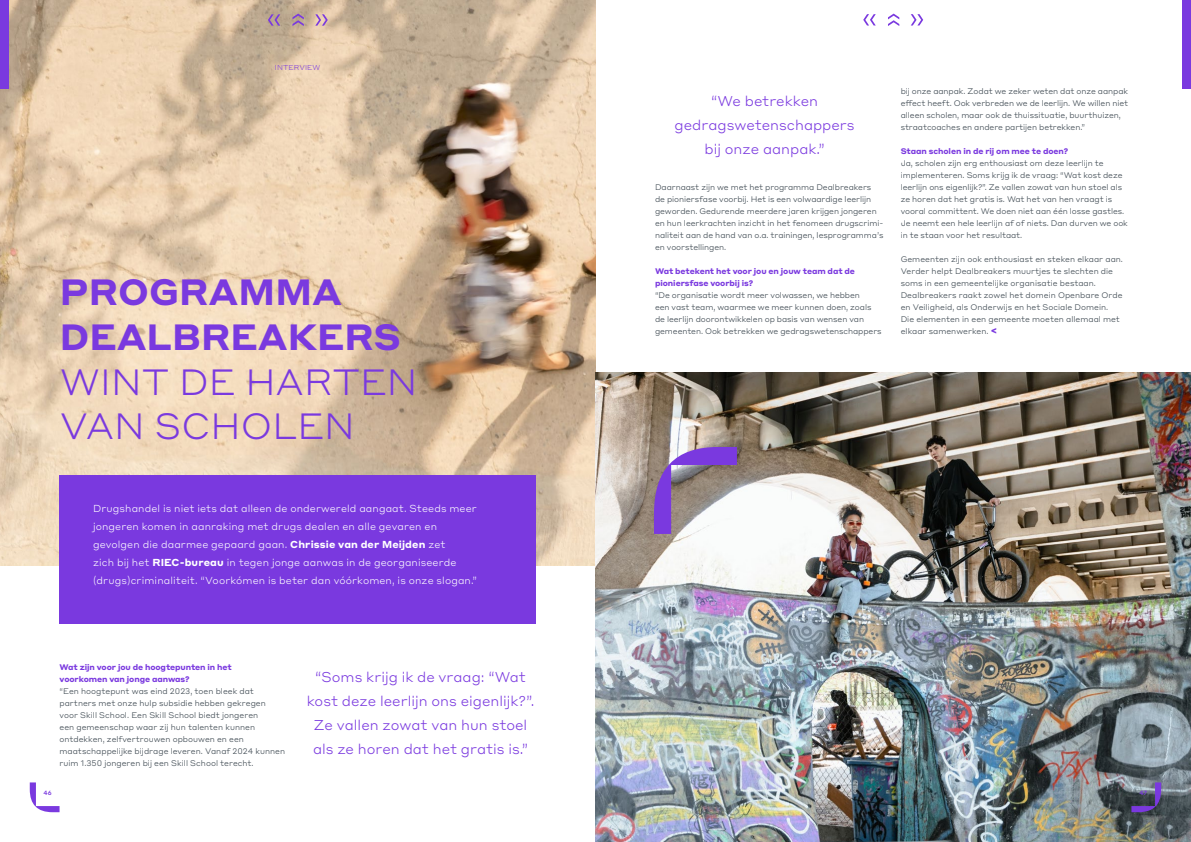
<style>
.page{position:relative;width:1191px;height:842px;background:#fff}
.page>*{position:absolute;margin:0;border:0;box-sizing:border-box;transform-origin:0 0}
.t1{font:300 36px/44.6px "Styrene ALC";color:#7a39df}
.t2{font:700 36px/44.6px "Styrene ALC";color:#7a39df}
.t3{font:300 14px/24px "Styrene ALC";color:#7a39df;text-align:center}
.t4{font:300 10px/18px "Styrene ALC";letter-spacing:.01em;color:#fff}
.t5{font:300 8px/12px "Styrene ALC";letter-spacing:-.01em;color:#333f48}
.t6{font:700 8px/12px "Styrene ALC";letter-spacing:-.01em;color:#7a39df}
.t7{font:300 7px "Styrene ALC";letter-spacing:.01em;color:#7a39df}
.t8{font:500 6px "Styrene ALC";color:#7a39df}
.s1{font-weight:700}
.s2{font-weight:700;font-size:10px;color:#7a39df}
</style>
<div class="page">
<img style="left:0;top:0;width:595px;height:566px">
<div style="left:60px;top:475px;width:476px;height:149px;background:#7a39df"></div>
<img style="left:595px;top:373px;width:596px;height:469px">
<svg style="left:654px;top:447px;width:83px;height:87px"></svg>
<div style="left:0;top:0;width:9px;height:89px;background:#7a39df"></div>
<div style="left:1182px;top:0;width:9px;height:89px;background:#7a39df"></div>
<svg style="left:30px;top:782px;width:30px;height:30px"></svg>
<svg style="left:1131px;top:782px;width:30px;height:30px"></svg>
<svg style="left:292px;top:14px;width:12px;height:12px"></svg>
<svg style="left:268px;top:14px;width:12px;height:12px"></svg>
<svg style="left:315px;top:14px;width:13px;height:12px"></svg>
<svg style="left:888px;top:14px;width:11px;height:12px"></svg>
<svg style="left:863px;top:14px;width:12px;height:12px"></svg>
<svg style="left:911px;top:14px;width:12px;height:12px"></svg>
<p class="t7" style="left:275px;top:62px;width:47px">INTERVIEW</p>
<h1 class="t2" style="left:60px;top:267px;width:343px">PROGRAMMA<br>DEALBREAKERS</h1>
<h1 class="t1" style="left:60px;top:357px;width:359px">WINT DE HARTEN<br>VAN SCHOLEN</h1>
<p class="t4" style="left:93px;top:499px;width:385px">Drugshandel is niet iets dat alleen de onderwereld aangaat. Steeds meer jongeren komen in aanraking met drugs dealen en alle gevaren en gevolgen die daarmee gepaard gaan. <span class="s1">Chrissie van der Meijden</span> zet<br>zich bij het <span class="s1">RIEC-bureau</span> in tegen jonge aanwas in de georganiseerde (drugs)criminaliteit. “Voorkómen is beter dan vóórkomen, is onze slogan.”</p>
<p class="t6" style="left:60px;top:660px;width:174px">Wat zijn voor jou de hoogtepunten in het voorkomen van jonge aanwas?</p>
<p class="t5" style="left:60px;top:685px;width:227px">“Een hoogtepunt was eind 2023, toen bleek dat partners met onze hulp subsidie hebben gekregen voor Skill School. Een Skill School biedt jongeren<br>een gemeenschap waar zij hun talenten kunnen ontdekken, zelfvertrouwen opbouwen en een maatschappelijke bijdrage leveren. Vanaf 2024 kunnen ruim 1.350 jongeren bij een Skill School terecht.</p>
<h2 class="t3" style="left:307px;top:664px;width:229px">“Soms krijg ik de vraag: “Wat kost deze leerlijn ons eigenlijk?”.<br>Ze vallen zowat van hun stoel als ze horen dat het gratis is.”</h2>
<h2 class="t3" style="left:674px;top:88px;width:181px">“We betrekken gedragswetenschappers bij onze aanpak.”</h2>
<p class="t5" style="left:655px;top:181px;width:230px">Daarnaast zijn we met het programma Dealbreakers<br>de pioniersfase voorbij. Het is een volwaardige leerlijn geworden. Gedurende meerdere jaren krijgen jongeren en hun leerkrachten inzicht in het fenomeen drugscrimi&shy;naliteit aan de hand van o.a. trainingen, lesprogramma’s en voorstellingen.</p>
<p class="t6" style="left:655px;top:264px;width:201px">Wat betekent het voor jou en jouw team dat de pioniersfase voorbij is?</p>
<p class="t5" style="left:655px;top:289px;width:228px">“De organisatie wordt meer volwassen, we hebben<br>een vast team, waarmee we meer kunnen doen, zoals de leerlijn doorontwikkelen op basis van wensen van gemeenten. Ook betrekken we gedragswetenschappers</p>
<p class="t5" style="left:900px;top:85px;width:229px">bij onze aanpak. Zodat we zeker weten dat onze aanpak effect heeft. Ook verbreden we de leerlijn. We willen niet alleen scholen, maar ook de thuissituatie, buurthuizen, straatcoaches en andere partijen betrekken.”</p>
<p class="t6" style="left:900px;top:144px;width:169px">Staan scholen in de rij om mee te doen?</p>
<p class="t5" style="left:900px;top:157px;width:229px">Ja, scholen zijn erg enthousiast om deze leerlijn te implementeren. Soms krijg ik de vraag: “Wat kost deze leerlijn ons eigenlijk?”. Ze vallen zowat van hun stoel als ze horen dat het gratis is. Wat het van hen vraagt is vooral committent. We doen niet aan één losse gastles.<br>Je neemt een hele leerlijn af of niets. Dan durven we ook in te staan voor het resultaat.</p>
<p class="t5" style="left:900px;top:253px;width:224px">Gemeenten zijn ook enthousiast en steken elkaar aan.<br>Verder helpt Dealbreakers muurtjes te slechten die soms in een gemeentelijke organisatie bestaan.<br>Dealbreakers raakt zowel het domein Openbare Orde en Veiligheid, als Onderwijs en het Sociale Domein.<br>Die elementen in een gemeente moeten allemaal met elkaar samenwerken. <span class="s2">&lt;</span></p>
<p class="t8" style="left:44px;top:788px;width:10px">46</p>
<p class="t8" style="left:1139px;top:788px;width:9px">47</p>
</div>
